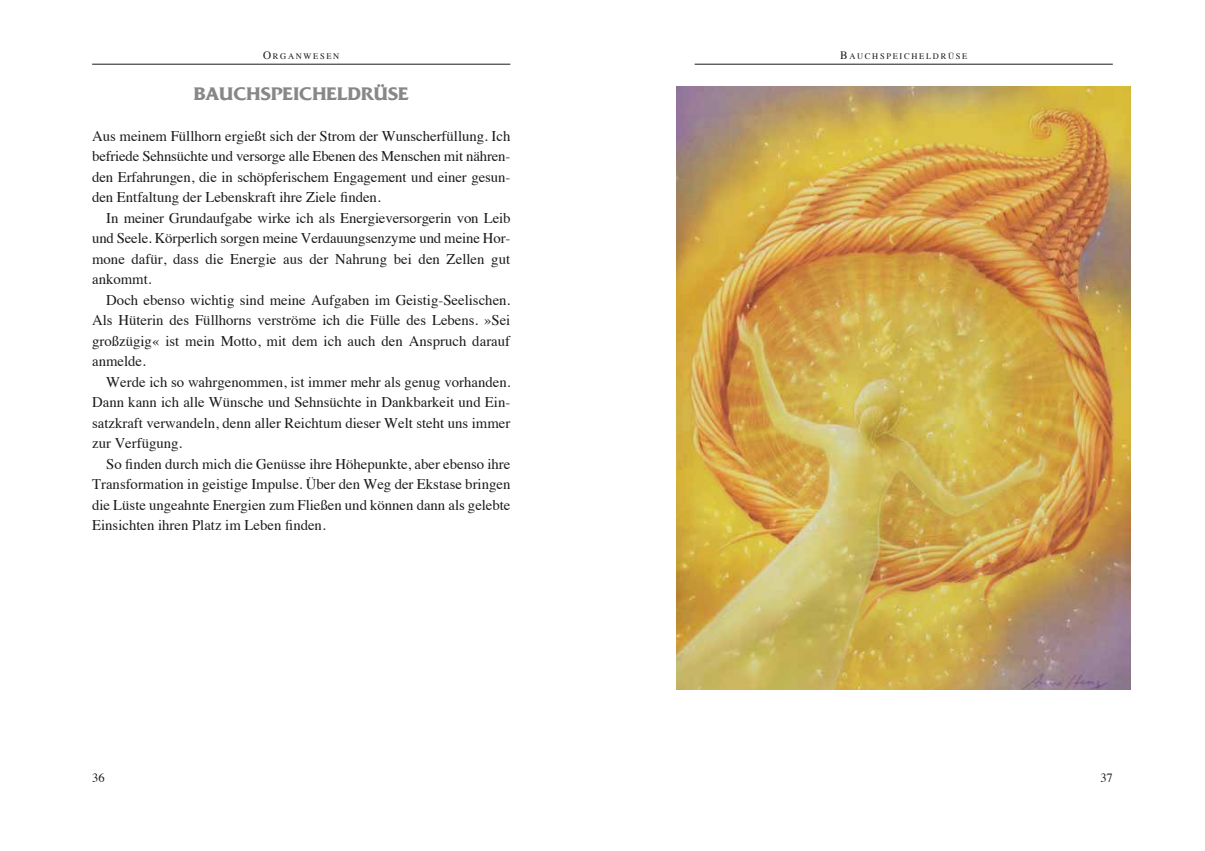
<style>
.page{position:relative;width:1205px;height:851px;background:#fff}
.page>*{position:absolute;margin:0;border:0;box-sizing:border-box;transform-origin:0 0}
.t1{font:600 17.5px "Quadrat";letter-spacing:.015em;color:#878786}
.t2{font:14.75px/20.5px "Times";color:#1a1a18;text-align:justify}
.t3{font:12.5px "Times";color:#1a1a18}
.t4{font:8.5px "Times";letter-spacing:.2em;color:#1a1a18}
.s1{font-size:11.25px}
</style>
<div class="page">
<hr style="left:694px;top:64px;width:419px;height:1px;background:#1a1a18">
<hr style="left:92px;top:64px;width:418px;height:1px;background:#1a1a18">
<img style="left:677px;top:87px;width:453px;height:602px">
<p class="t4" style="left:263px;top:53px;width:78px"><span class="s1">O</span>RGANWESEN</p>
<p class="t1" style="left:194px;top:83px;width:217px">BAUCHSPEICHELDRÜSE</p>
<p class="t2" style="left:92px;top:127px;width:420px">Aus meinem Füllhorn ergießt sich der Strom der Wunscherfüllung. Ich befriede Sehnsüchte und versorge alle Ebenen des Menschen mit nähren&shy;den Erfahrungen, die in schöpferischem Engagement und einer gesun&shy;den Entfaltung der Lebenskraft ihre Ziele finden.</p>
<p class="t2" style="left:92px;top:209px;width:420px;text-indent:14px">In meiner Grundaufgabe wirke ich als Energieversorgerin von Leib und Seele. Körperlich sorgen meine Verdauungsenzyme und meine Hor&shy;mone dafür, dass die Energie aus der Nahrung bei den Zellen gut ankommt.</p>
<p class="t2" style="left:92px;top:291px;width:420px;text-indent:14px">Doch ebenso wichtig sind meine Aufgaben im Geistig-Seelischen.<br>Als Hüterin des Füllhorns verströme ich die Fülle des Lebens. »Sei großzügig« ist mein Motto, mit dem ich auch den Anspruch darauf anmelde.</p>
<p class="t2" style="left:92px;top:373px;width:420px;text-indent:14px">Werde ich so wahrgenommen, ist immer mehr als genug vorhanden.<br>Dann kann ich alle Wünsche und Sehnsüchte in Dankbarkeit und Ein&shy;satzkraft verwandeln, denn aller Reichtum dieser Welt steht uns immer zur Verfügung.</p>
<p class="t2" style="left:92px;top:455px;width:420px;text-indent:14px">So finden durch mich die Genüsse ihre Höhepunkte, aber ebenso ihre Transformation in geistige Impulse. Über den Weg der Ekstase bringen die Lüste ungeahnte Energien zum Fließen und können dann als gelebte Einsichten ihren Platz im Leben finden.</p>
<p class="t3" style="left:92px;top:772px;width:14px">36</p>
<p class="t4" style="left:840px;top:53px;width:129px"><span class="s1">B</span>AUCHSPEICHELDRÜSE</p>
<p class="t3" style="left:1100px;top:772px;width:14px">37</p>
</div>
